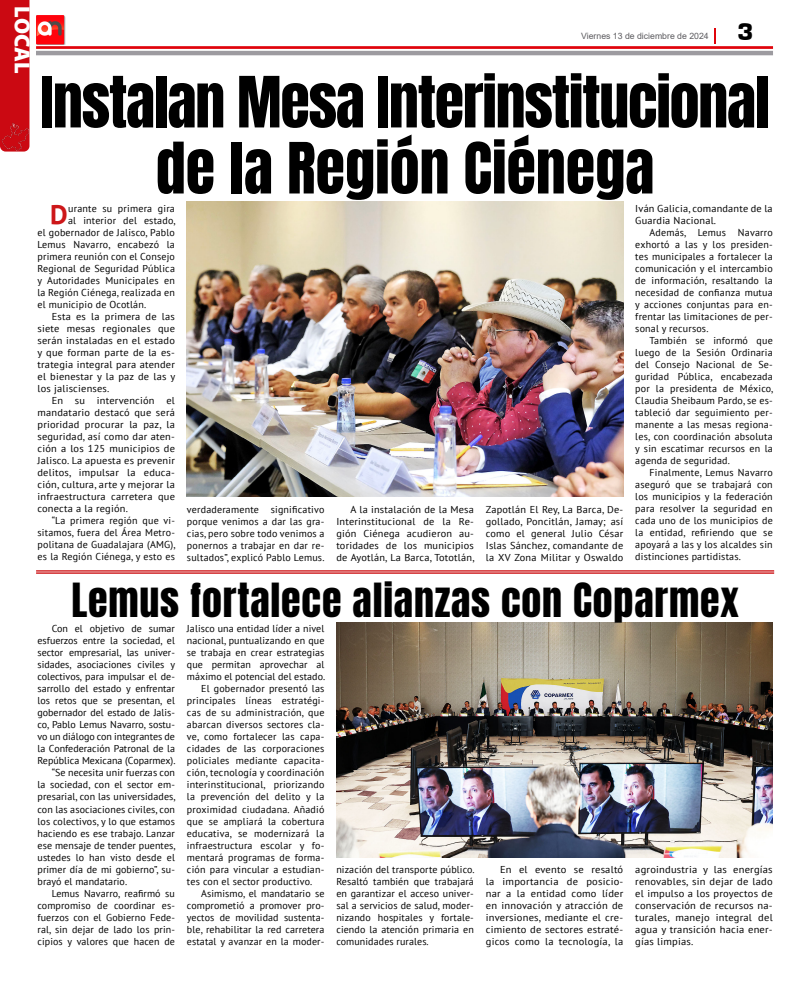
<style>
.page{position:relative;width:808px;height:1007px;background:#fff}
.page>*{position:absolute;margin:0;border:0;box-sizing:border-box;transform-origin:0 0}
.t1{font:60px/66px "Anton";letter-spacing:-.02em;color:#000;text-align:center}
.t2{font:40px "Anton";letter-spacing:.02em;color:#000}
.t3{font:700 27.1px "PT Sans";color:#cd1719}
.t4{font:900 25px "Eurostile";color:#000}
.t5{font:900 22px "Myriad Pro";letter-spacing:-.005em;color:#fff}
.t6{font:10px/12px "PT Sans";letter-spacing:.02em;color:#000;text-align:justify}
.t7{font:10px "PT Sans";letter-spacing:.02em;color:#000;scale:1.04 1}
.t8{font:10px/12px "PT Sans";letter-spacing:.02em;color:#000;text-align:justify;scale:1.05 1}
.t9{font:10px "PT Sans";color:#000}
.t10{font:8.7px "Arial";color:#5c5b5f}
</style>
<div class="page">
<svg style="left:36px;top:28px;width:737px;height:27px"></svg>
<img style="left:36px;top:16px;width:30px;height:29px">
<img style="left:187px;top:202px;width:436px;height:295px">
<img style="left:336px;top:622px;width:437px;height:234px">
<hr style="left:36px;top:570px;width:738px;height:1px;background:#cd1719">
<hr style="left:36px;top:571px;width:738px;height:1px;background:#cd1719">
<hr style="left:36px;top:573px;width:738px;height:1px;background:#cd1719">
<div style="left:0;top:0;width:29px;height:120px;background:#cb0912"></div>
<img style="left:0;top:120px;width:30px;height:32px">
<h3 class="t5" style="left:37px;top:6px;width:68px;rotate:90deg">LOCAL</h3>
<p class="t10" style="left:581px;top:30px;width:129px">Viernes 13 de diciembre de 2024</p>
<h3 class="t4" style="left:737px;top:18px;width:17px">3</h3>
<h1 class="t1" style="left:41px;top:74px;width:731px">Instalan Mesa Interinstitucional de la Región Ciénega</h1>
<h3 class="t3" style="left:50px;top:196px;width:19px">D</h3>
<p class="t6" style="left:68px;top:202px;width:108px">urante su primera gira</p>
<p class="t6" style="left:68px;top:214px;width:109px">al interior del estado,</p>
<p class="t6" style="left:38px;top:226px;width:139px">el gobernador de Jalisco, Pablo</p>
<p class="t6" style="left:38px;top:238px;width:139px">Lemus Navarro, encabezó la</p>
<p class="t6" style="left:38px;top:250px;width:139px">primera reunión con el Consejo</p>
<p class="t6" style="left:38px;top:262px;width:139px">Regional de Seguridad Pública</p>
<p class="t6" style="left:38px;top:274px;width:139px">y Autoridades Municipales en</p>
<p class="t6" style="left:38px;top:286px;width:139px">la Región Ciénega, realizada en</p>
<p class="t6" style="left:38px;top:298px;width:110px">el municipio de Ocotlán.</p>
<p class="t7" style="left:52px;top:310px;width:120px">Esta es la primera de las</p>
<p class="t7" style="left:38px;top:322px;width:134px">siete mesas regionales que</p>
<p class="t7" style="left:38px;top:334px;width:134px">serán instaladas en el estado</p>
<p class="t7" style="left:38px;top:346px;width:134px">y que forman parte de la es-</p>
<p class="t7" style="left:38px;top:358px;width:134px">trategia integral para atender</p>
<p class="t7" style="left:38px;top:370px;width:134px">el bienestar y la paz de las y</p>
<p class="t7" style="left:38px;top:382px;width:71px">los jaliscienses.</p>
<p class="t7" style="left:52px;top:394px;width:120px">En su intervención el</p>
<p class="t7" style="left:38px;top:406px;width:134px">mandatario destacó que será</p>
<p class="t7" style="left:38px;top:418px;width:134px">prioridad procurar la paz, la</p>
<p class="t7" style="left:38px;top:430px;width:134px">seguridad, así como dar aten-</p>
<p class="t7" style="left:38px;top:442px;width:134px">ción a los 125 municipios de</p>
<p class="t7" style="left:38px;top:454px;width:134px">Jalisco. La apuesta es prevenir</p>
<p class="t7" style="left:38px;top:466px;width:134px">delitos, impulsar la educa-</p>
<p class="t7" style="left:38px;top:478px;width:134px">ción, cultura, arte y mejorar la</p>
<p class="t7" style="left:38px;top:490px;width:134px">infraestructura carretera que</p>
<p class="t7" style="left:38px;top:502px;width:88px">conecta a la región.</p>
<p class="t6" style="left:52px;top:514px;width:125px">“La primera región que vi-</p>
<p class="t6" style="left:38px;top:526px;width:139px">sitamos, fuera del Área Metro-</p>
<p class="t6" style="left:38px;top:538px;width:140px">politana de Guadalajara (AMG),</p>
<p class="t6" style="left:38px;top:550px;width:139px">es la Región Ciénega, y esto es</p>
<p class="t6" style="left:187px;top:503px;width:139px">verdaderamente significativo porque venimos a dar las gra&shy;cias, pero sobre todo venimos a ponernos a trabajar en dar re&shy;sultados”, explicó Pablo Lemus.</p>
<p class="t6" style="left:336px;top:503px;width:140px;text-indent:14px">A la instalación de la Mesa Interinstitucional de la Re&shy;gión Ciénega acudieron au&shy;toridades de los municipios de Ayotlán, La Barca, Tototlán,</p>
<p class="t6" style="left:486px;top:503px;width:139px">Zapotlán El Rey, La Barca, De&shy;gollado, Poncitlán, Jamay; así como el general Julio César Islas Sánchez, comandante de la XV Zona Militar y Oswaldo</p>
<p class="t6" style="left:635px;top:202px;width:139px">Iván Galicia, comandante de la<br>Guardia Nacional.</p>
<p class="t6" style="left:635px;top:226px;width:139px;text-indent:14px">Además, Lemus Navarro exhortó a las y los presiden&shy;tes municipales a fortalecer la comunicación y el intercambio de información, resaltando la necesidad de confianza mutua y acciones conjuntas para en&shy;frentar las limitaciones de per&shy;sonal y recursos.</p>
<p class="t6" style="left:635px;top:334px;width:140px;text-indent:14px">También se informó que luego de la Sesión Ordinaria del Consejo Nacional de Se&shy;guridad Pública, encabezada por la presidenta de México, Claudia Sheibaum Pardo, se es&shy;tableció dar seguimiento per&shy;manente a las mesas regiona&shy;les, con coordinación absoluta y sin escatimar recursos en la agenda de seguridad.</p>
<p class="t6" style="left:635px;top:466px;width:139px;text-indent:14px">Finalmente, Lemus Navarro aseguró que se trabajará con los municipios y la federación para resolver la seguridad en cada uno de los municipios de la entidad, refiriendo que se apoyará a las y los alcaldes sin distinciones partidistas.</p>
<h2 class="t2" style="left:71px;top:580px;width:669px">Lemus fortalece alianzas con Coparmex</h2>
<p class="t6" style="left:187px;top:622px;width:139px">Jalisco una entidad líder a nivel</p>
<p class="t6" style="left:187px;top:634px;width:139px">nacional, puntualizando en que</p>
<p class="t6" style="left:187px;top:646px;width:139px">se trabaja en crear estrategias</p>
<p class="t6" style="left:187px;top:658px;width:139px">que permitan aprovechar al</p>
<p class="t6" style="left:187px;top:670px;width:140px">máximo el potencial del estado.</p>
<p class="t6" style="left:201px;top:682px;width:125px">El gobernador presentó las</p>
<p class="t6" style="left:187px;top:694px;width:139px">principales líneas estratégi-</p>
<p class="t6" style="left:187px;top:706px;width:139px">cas de su administración, que</p>
<p class="t6" style="left:187px;top:718px;width:139px">abarcan diversos sectores cla-</p>
<p class="t6" style="left:187px;top:730px;width:139px">ve, como fortalecer las capa-</p>
<p class="t6" style="left:187px;top:742px;width:139px">cidades de las corporaciones</p>
<p class="t6" style="left:187px;top:754px;width:139px">policiales mediante capacita-</p>
<p class="t6" style="left:187px;top:766px;width:139px">ción, tecnología y coordinación</p>
<p class="t6" style="left:187px;top:778px;width:139px">interinstitucional, priorizando</p>
<p class="t6" style="left:187px;top:790px;width:139px">la prevención del delito y la</p>
<p class="t6" style="left:187px;top:802px;width:139px">proximidad ciudadana. Añadió</p>
<p class="t6" style="left:187px;top:814px;width:139px">que se ampliará la cobertura</p>
<p class="t6" style="left:187px;top:826px;width:139px">educativa, se modernizará la</p>
<p class="t6" style="left:187px;top:838px;width:139px">infraestructura escolar y fo-</p>
<p class="t6" style="left:187px;top:850px;width:139px">mentará programas de forma-</p>
<p class="t6" style="left:187px;top:862px;width:139px">ción para vincular a estudian-</p>
<p class="t6" style="left:187px;top:874px;width:127px">tes con el sector productivo.</p>
<p class="t6" style="left:201px;top:886px;width:125px">Asimismo, el mandatario se</p>
<p class="t6" style="left:187px;top:898px;width:139px">comprometió a promover pro-</p>
<p class="t6" style="left:187px;top:910px;width:139px">yectos de movilidad sustenta-</p>
<p class="t6" style="left:187px;top:922px;width:139px">ble, rehabilitar la red carretera</p>
<p class="t6" style="left:187px;top:934px;width:139px">estatal y avanzar en la moder-</p>
<p class="t9" style="left:52px;top:622px;width:125px">Con el objetivo de sumar</p>
<p class="t9" style="left:38px;top:634px;width:139px">esfuerzos entre la sociedad, el</p>
<p class="t9" style="left:38px;top:646px;width:139px">sector empresarial, las univer-</p>
<p class="t9" style="left:38px;top:658px;width:139px">sidades, asociaciones civiles y</p>
<p class="t9" style="left:38px;top:670px;width:139px">colectivos, para impulsar el de-</p>
<p class="t9" style="left:38px;top:682px;width:139px">sarrollo del estado y enfrentar</p>
<p class="t9" style="left:38px;top:694px;width:139px">los retos que se presentan, el</p>
<p class="t9" style="left:38px;top:706px;width:139px">gobernador del estado de Jalis-</p>
<p class="t9" style="left:38px;top:718px;width:139px">co, Pablo Lemus Navarro, sostu-</p>
<p class="t9" style="left:38px;top:730px;width:139px">vo un diálogo con integrantes de</p>
<p class="t9" style="left:38px;top:742px;width:139px">la Confederación Patronal de la</p>
<p class="t9" style="left:38px;top:754px;width:139px">República Mexicana (Coparmex).</p>
<p class="t6" style="left:52px;top:766px;width:125px">“Se necesita unir fuerzas con</p>
<p class="t6" style="left:38px;top:778px;width:139px">la sociedad, con el sector em-</p>
<p class="t6" style="left:38px;top:790px;width:140px">presarial, con las universidades,</p>
<p class="t6" style="left:38px;top:802px;width:139px">con las asociaciones civiles, con</p>
<p class="t6" style="left:38px;top:814px;width:139px">los colectivos, y lo que estamos</p>
<p class="t6" style="left:38px;top:826px;width:139px">haciendo es ese trabajo. Lanzar</p>
<p class="t6" style="left:38px;top:838px;width:140px">ese mensaje de tender puentes,</p>
<p class="t6" style="left:38px;top:850px;width:139px">ustedes lo han visto desde el</p>
<p class="t6" style="left:38px;top:862px;width:139px">primer día de mi gobierno”, su-</p>
<p class="t6" style="left:38px;top:874px;width:91px">brayó el mandatario.</p>
<p class="t6" style="left:52px;top:886px;width:125px">Lemus Navarro, reafirmó su</p>
<p class="t6" style="left:38px;top:898px;width:139px">compromiso de coordinar es-</p>
<p class="t6" style="left:38px;top:910px;width:139px">fuerzos con el Gobierno Fede-</p>
<p class="t6" style="left:38px;top:922px;width:139px">ral, sin dejar de lado los prin-</p>
<p class="t6" style="left:38px;top:934px;width:139px">cipios y valores que hacen de</p>
<p class="t6" style="left:336px;top:863px;width:140px">nización del transporte público.<br>Resaltó también que trabajará en garantizar el acceso univer&shy;sal a servicios de salud, moder&shy;nizando hospitales y fortale&shy;ciendo la atención primaria en comunidades rurales.</p>
<p class="t8" style="left:486px;top:863px;width:132px;text-indent:14px">En el evento se resaltó la importancia de posicio&shy;nar a la entidad como líder en innovación y atracción de inversiones, mediante el cre&shy;cimiento de sectores estraté&shy;gicos como la tecnología, la</p>
<p class="t8" style="left:635px;top:863px;width:132px">agroindustria y las energías renovables, sin dejar de lado el impulso a los proyectos de conservación de recursos na&shy;turales, manejo integral del agua y transición hacia ener&shy;gías limpias.</p>
</div>
